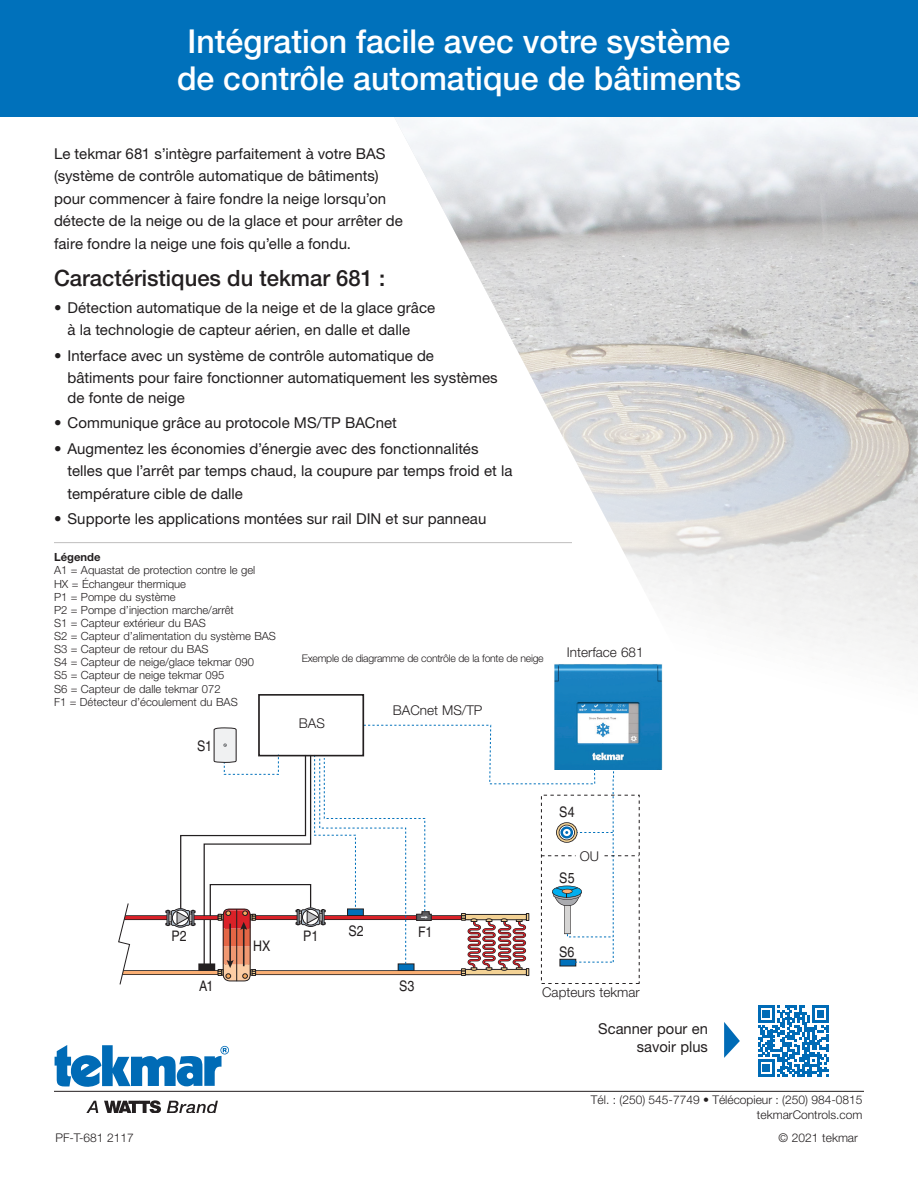
<style>
.page{position:relative;width:918px;height:1188px;background:#fff}
.page>*{position:absolute;margin:0;border:0;box-sizing:border-box;transform-origin:0 0}
.t1{font:500 33px/37.5px "Helvetica Neue LT Std";color:#fff;text-align:center}
._14pt_Header{font:500 22.5px "Helvetica Neue LT Std";color:#231f20}
.Bullets{font:15px/22.5px "Helvetica Neue LT Std";letter-spacing:.005em;color:#201d1e}
.body{font:15px/18px "Helvetica Neue LT Std";color:#231f20;text-align:right}
.t2{font:14.55px "Nimbus San LOT Reg Con";letter-spacing:.005em;color:#231f20;scale:1.04 1}
.t3{font:14.55px "Nimbus San LOT Reg Con";letter-spacing:-.04em;color:#231f20}
.body-2{font:300 13.5px "Helvetica Neue LT Std";color:#231f20}
.t4{font:300 12.9px "Helvetica Neue LT Std";color:#231f20;scale:1.04 1}
.body-3{font:300 12px "Helvetica Neue LT Std";color:#231f20}
.body-4{font:300 11.25px "Helvetica Neue LT Std";color:#231f20}
.body-5{font:700 11.25px "Helvetica Neue LT Std";color:#231f20}
.Application_head{font:300 10.5px "Helvetica Neue LT Std";letter-spacing:-.025em;color:#231f20}
</style>
<div class="page">
<img style="left:394px;top:117px;width:524px;height:545px">
<hr style="left:54px;top:1091px;width:810px;height:1px;background:#231f20">
<svg style="left:55px;top:1045px;width:174px;height:42px"></svg>
<svg style="left:86px;top:1101px;width:12px;height:12px"></svg>
<svg style="left:104px;top:1100px;width:57px;height:13px"></svg>
<svg style="left:167px;top:1101px;width:51px;height:12px"></svg>
<svg style="left:758px;top:1005px;width:71px;height:72px"></svg>
<svg style="left:724px;top:1022px;width:16px;height:36px"></svg>
<div style="left:0;top:0;width:918px;height:117px;background:#0071bb"></div>
<img style="left:554px;top:664px;width:109px;height:105px">
<div style="left:258px;top:694px;width:106px;height:62px;border:2px solid #231f20"></div>
<svg style="left:118px;top:722px;width:521px;height:263px"></svg>
<hr style="left:54px;top:542px;width:518px;height:1px;background:#bfbebe">
<div style="left:555px;top:648px;width:100px;height:14px;background:#fff"></div>
<div style="left:265px;top:718px;width:94px;height:32px;background:#fff"></div>
<div style="left:577px;top:848px;width:25px;height:17px;background:#fff"></div>
<p class="t1" style="left:177px;top:22px;width:565px">Intégration facile avec votre système de contrôle automatique de bâtiments</p>
<p class="Bullets" style="left:54px;top:142px;width:350px">Le tekmar 681 s’intègre parfaitement à votre BAS (système de contrôle automatique de bâtiments) pour commencer à faire fondre la neige lorsqu’on détecte de la neige ou de la glace et pour arrêter de faire fondre la neige une fois qu’elle a fondu.</p>
<p class="_14pt_Header" style="left:54px;top:265px;width:333px">Caractéristiques du tekmar 681 :</p>
<p class="Bullets" style="left:68px;top:296px;width:369px;text-indent:-14px">• Détection automatique de la neige et de la glace grâce à la technologie de capteur aérien, en dalle et dalle</p>
<p class="Bullets" style="left:68px;top:344px;width:432px;text-indent:-14px">• Interface avec un système de contrôle automatique de bâtiments pour faire fonctionner automatiquement les systèmes</p>
<p class="Bullets" style="left:68px;top:386px;width:119px">de fonte de neige</p>
<p class="Bullets" style="left:54px;top:412px;width:345px">• Communique grâce au protocole MS/TP BACnet</p>
<p class="Bullets" style="left:68px;top:437px;width:446px;text-indent:-14px">• Augmentez les économies d’énergie avec des fonctionnalités telles que l’arrêt par temps chaud, la coupure par temps froid et la température cible de dalle</p>
<p class="Bullets" style="left:54px;top:508px;width:434px">• Supporte les applications montées sur rail DIN et sur panneau</p>
<p class="body-5" style="left:54px;top:550px;width:48px">Légende</p>
<p class="body-4" style="left:54px;top:564px;width:203px">A1 = Aquastat de protection contre le gel</p>
<p class="body-4" style="left:54px;top:577px;width:134px">HX = Échangeur thermique</p>
<p class="body-4" style="left:54px;top:590px;width:123px">P1 = Pompe du système</p>
<p class="body-4" style="left:54px;top:603px;width:181px">P2 = Pompe d’injection marche/arrêt</p>
<p class="body-4" style="left:54px;top:616px;width:153px">S1 = Capteur extérieur du BAS</p>
<p class="body-4" style="left:54px;top:629px;width:224px">S2 = Capteur d’alimentation du système BAS</p>
<p class="body-4" style="left:54px;top:642px;width:156px">S3 = Capteur de retour du BAS</p>
<p class="body-4" style="left:54px;top:655px;width:201px">S4 = Capteur de neige/glace tekmar 090</p>
<p class="body-4" style="left:54px;top:669px;width:172px">S5 = Capteur de neige tekmar 095</p>
<p class="body-4" style="left:54px;top:682px;width:168px">S6 = Capteur de dalle tekmar 072</p>
<p class="body-4" style="left:54px;top:695px;width:185px">F1 = Détecteur d’écoulement du BAS</p>
<p class="t4" style="left:2px;top:653px;width:128px">ze Protection Aquastat</p>
<p class="t2" style="left:197px;top:737px;width:16px">S1</p>
<p class="Application_head" style="left:302px;top:652px;width:243px">Exemple de diagramme de contrôle de la fonte de neige</p>
<p class="body-2" style="left:299px;top:715px;width:28px">BAS</p>
<p class="t2" style="left:299px;top:718px;width:25px">BAS</p>
<p class="body-2" style="left:393px;top:702px;width:91px">BACnet MS/TP</p>
<p class="t3" style="left:397px;top:707px;width:78px">BACnet MS/TP</p>
<p class="body-2" style="left:567px;top:644px;width:78px">Interface 681</p>
<p class="t2" style="left:575px;top:647px;width:72px">Interface 681</p>
<p class="t2" style="left:172px;top:928px;width:16px">P2</p>
<p class="t2" style="left:303px;top:928px;width:16px">P1</p>
<p class="t2" style="left:253px;top:937px;width:18px">HX</p>
<p class="t2" style="left:348px;top:922px;width:16px">S2</p>
<p class="t2" style="left:418px;top:923px;width:15px">F1</p>
<p class="t2" style="left:559px;top:804px;width:16px">S4</p>
<p class="t2" style="left:580px;top:847px;width:20px">OR</p>
<p class="body-2" style="left:580px;top:848px;width:21px">OU</p>
<p class="t2" style="left:559px;top:869px;width:16px">S5</p>
<p class="t2" style="left:559px;top:943px;width:16px">S6</p>
<p class="t2" style="left:199px;top:977px;width:15px">A1</p>
<p class="t2" style="left:399px;top:977px;width:16px">S3</p>
<p class="t2" style="left:546px;top:984px;width:88px">tekmar Sensors</p>
<p class="body-2" style="left:542px;top:984px;width:99px">Capteurs tekmar</p>
<p class="body" style="left:598px;top:1020px;width:111px">Scanner pour en savoir plus</p>
<p class="body-3" style="left:591px;top:1093px;width:273px">Tél. : (250) 545-7749 • Télécopieur : (250) 984-0815</p>
<p class="body-3" style="left:757px;top:1108px;width:107px">tekmarControls.com</p>
<p class="body-3" style="left:56px;top:1131px;width:80px">PF-T-681 2117</p>
<p class="body-3" style="left:779px;top:1131px;width:81px">© 2021 tekmar</p>
</div>
